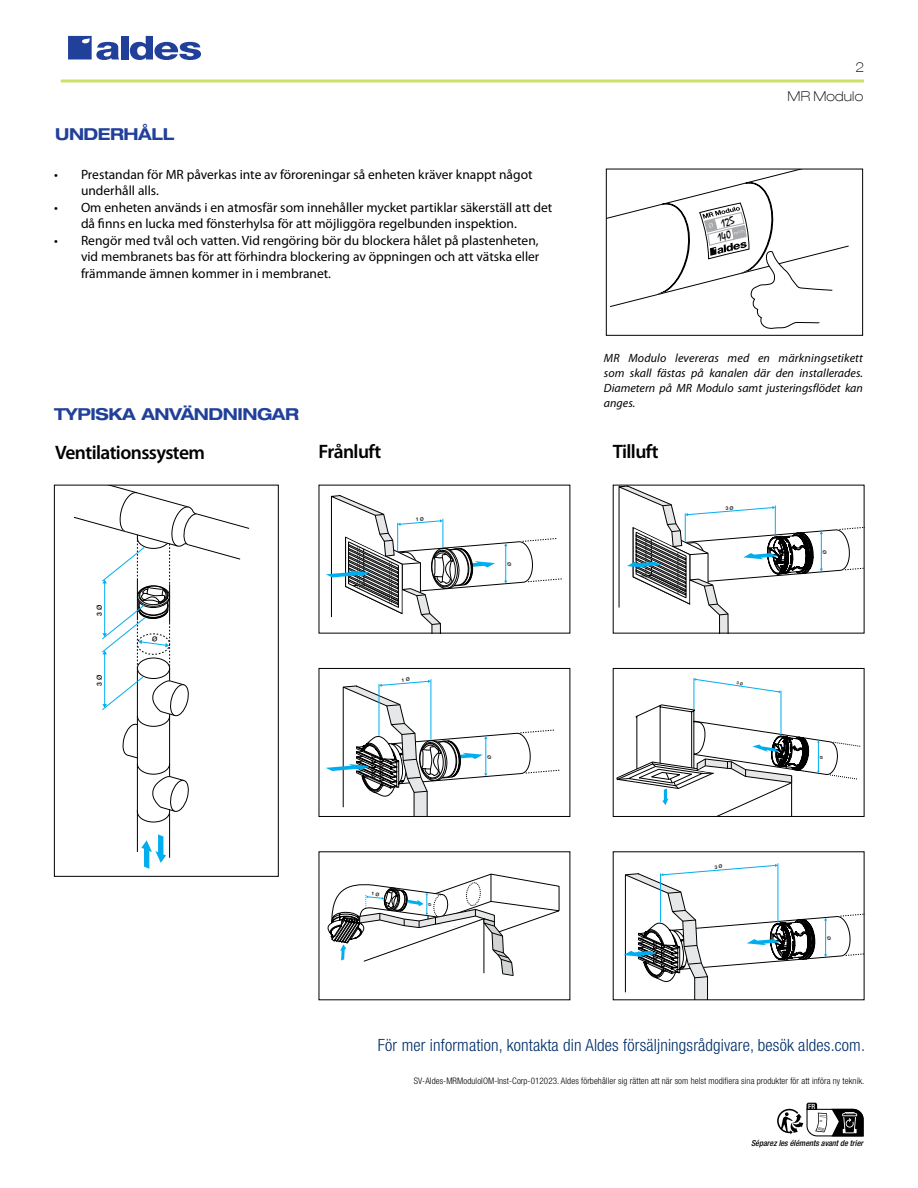
<style>
.page{position:relative;width:918px;height:1188px;background:#fff}
.page>*{position:absolute;margin:0;border:0;box-sizing:border-box;transform-origin:0 0}
.t1{font:600 19.5px "Myriad Pro";letter-spacing:-.03em;color:#000}
.t2{font:300 condensed 16.8px "Helvetica Neue LT Std";letter-spacing:.01em;color:#002f68}
.t3{font:700 expanded 16.5px "Helvetica Neue LT Std";letter-spacing:-.03em;color:#21409a}
.t4{font:13.5px/16.5px "Myriad Pro";color:#000}
.t5{font:100 expanded 13.5px "Helvetica Neue LT Com";letter-spacing:.01em;color:#000}
.t6{font:italic 12px/15px "Myriad Pro";color:#000;text-align:justify}
.t7{font:300 condensed 9px "Helvetica Neue LT Std";letter-spacing:.01em;color:#000}
.t8{font:italic 500 condensed 8.25px "Helvetica Neue LT Std";color:#000}
.t9{font:500 condensed 7.2px "Helvetica Neue LT Std";color:#fff}
.t10{font:500 6.9px "Helvetica Neue";color:#000}
.t11{font:500 4.95px "Helvetica Neue";color:#000}
.t12{font:500 4.05px "Helvetica Neue";color:#000}
.t13{font:500 3.9px "Helvetica Neue";color:#000}
</style>
<div class="page">
<div style="left:54px;top:485px;width:225px;height:392px;border:1px solid #000"></div>
<div style="left:319px;top:668px;width:251px;height:149px;border:1px solid #000"></div>
<hr style="left:694px;top:678px;width:1px;height:31px;background:#00aeef">
<hr style="left:781px;top:691px;width:1px;height:45px;background:#00aeef">
<svg style="left:617px;top:704px;width:244px;height:111px"></svg>
<div style="left:613px;top:668px;width:251px;height:149px;border:1px solid #000"></div>
<div style="left:606px;top:169px;width:257px;height:167px;border:1px solid #000"></div>
<hr style="left:61px;top:80px;width:803px;height:2px;background:#cedf68">
<div style="left:121px;top:36px;width:7px;height:23px;background:#21409a"></div>
<svg style="left:130px;top:36px;width:71px;height:24px"></svg>
<svg style="left:68px;top:36px;width:51px;height:24px"></svg>
<svg style="left:777px;top:1103px;width:87px;height:33px"></svg>
<svg style="left:74px;top:485px;width:175px;height:384px"></svg>
<svg style="left:326px;top:495px;width:236px;height:138px"></svg>
<svg style="left:326px;top:668px;width:233px;height:148px"></svg>
<svg style="left:624px;top:852px;width:240px;height:148px"></svg>
<svg style="left:619px;top:486px;width:245px;height:147px"></svg>
<svg style="left:694px;top:678px;width:87px;height:15px"></svg>
<svg style="left:328px;top:873px;width:231px;height:103px"></svg>
<svg style="left:606px;top:169px;width:243px;height:162px"></svg>
<p class="t5" style="left:855px;top:59px;width:10px">2</p>
<p class="t3" style="left:55px;top:124px;width:121px">UNDERHÅLL</p>
<p class="t4" style="left:81px;top:166px;width:453px;text-indent:-27px">• Prestandan för MR påverkas inte av föroreningar så enheten kräver knappt något underhåll alls.</p>
<p class="t4" style="left:81px;top:199px;width:473px;text-indent:-27px">• Om enheten används i en atmosfär som innehåller mycket partiklar säkerställ att det då finns en lucka med fönsterhylsa för att möjliggöra regelbunden inspektion.</p>
<p class="t4" style="left:81px;top:232px;width:460px;text-align:justify;text-indent:-27px">• Rengör med tvål och vatten. Vid rengöring bör du blockera hålet på plastenheten, vid membranets bas för att förhindra blockering av öppningen och att vätska eller främmande ämnen kommer in i membranet.</p>
<p class="t5" style="left:788px;top:88px;width:77px">MR Modulo</p>
<p class="t6" style="left:604px;top:350px;width:261px">MR Modulo levereras med en märkningsetikett som skall fästas på kanalen där den installerades.<br>Diametern på MR Modulo samt justeringsflödet kan anges.</p>
<p class="t3" style="left:54px;top:403px;width:247px">TYPISKA ANVÄNDNINGAR</p>
<h1 class="t1" style="left:55px;top:440px;width:152px">Ventilationssystem</h1>
<h1 class="t1" style="left:613px;top:439px;width:47px">Tilluft</h1>
<h1 class="t1" style="left:319px;top:439px;width:64px">Frånluft</h1>
<p class="t10" style="left:95px;top:616px;width:13px;rotate:-90deg">3 Ø</p>
<p class="t10" style="left:95px;top:686px;width:13px;rotate:-90deg">3 Ø</p>
<p class="t11" style="left:506px;top:566px;width:5px;rotate:-90deg">Ø</p>
<p class="t11" style="left:486px;top:759px;width:5px;rotate:-90deg">Ø</p>
<p class="t13" style="left:427px;top:906px;width:4px;rotate:-90deg">Ø</p>
<p class="t11" style="left:822px;top:554px;width:5px;rotate:-90deg">Ø</p>
<p class="t12" style="left:819px;top:759px;width:5px;rotate:-90deg">Ø</p>
<p class="t11" style="left:826px;top:940px;width:5px;rotate:-90deg">Ø</p>
<p class="t2" style="left:378px;top:1035px;width:489px">För mer information, kontakta din Aldes försäljningsrådgivare, besök aldes.com.</p>
<p class="t7" style="left:414px;top:1076px;width:452px">SV-Aldes-MRModuloIOM-Inst-Corp-012023. Aldes förbehåller sig rätten att när som helst modifiera sina produkter för att införa ny teknik.</p>
<p class="t9" style="left:808px;top:1102px;width:9px">FR</p>
<p class="t8" style="left:751px;top:1138px;width:114px">Séparez les éléments avant de trier</p>
</div>
